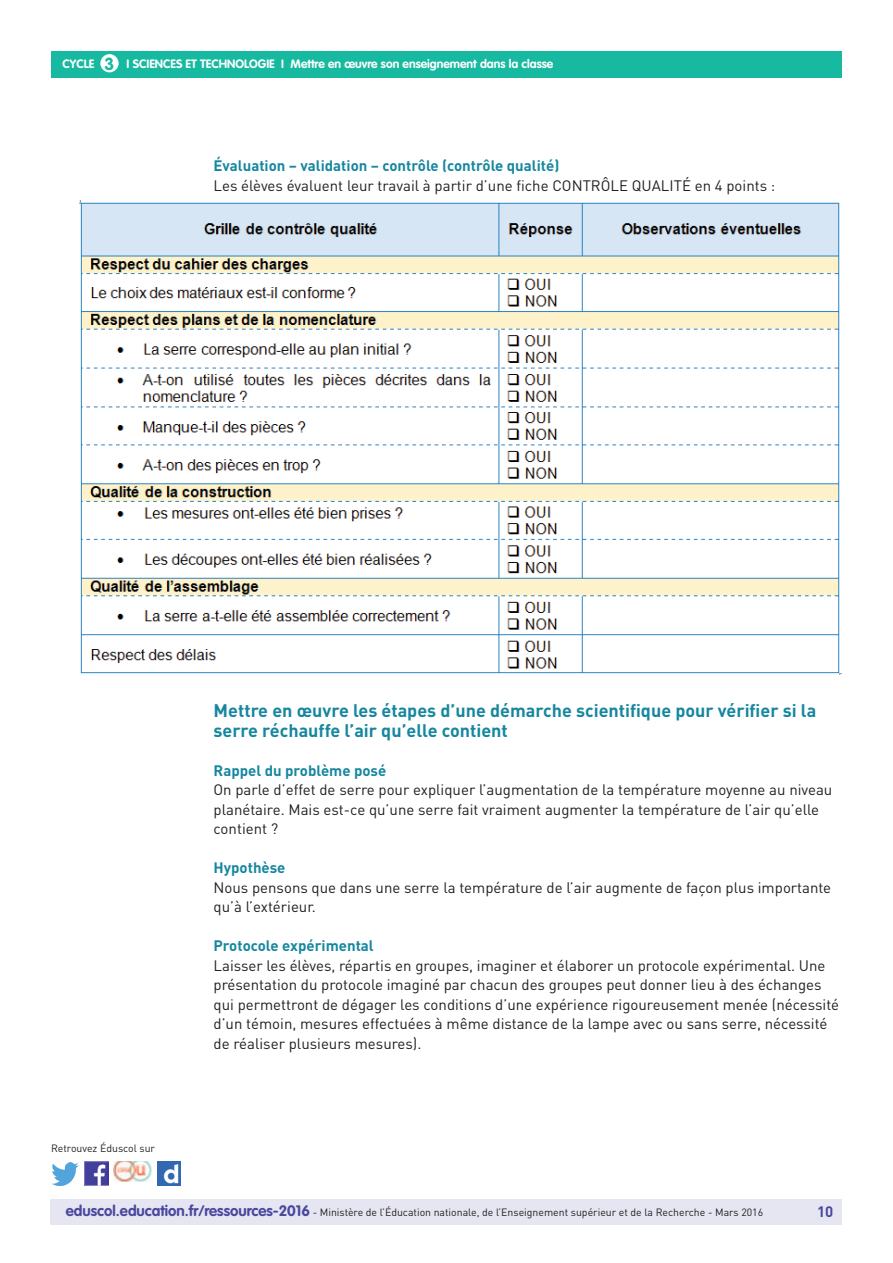
<style>
.page{position:relative;width:893px;height:1263px;background:#fff}
.page>*{position:absolute;margin:0;border:0;box-sizing:border-box;transform-origin:0 0}
.t1{font:700 18px/19.5px "DIN Pro";color:#16879f}
.t2{font:700 17.25px "VAG Rounded Std";color:#17baa1}
.t3{font:15px/19.5px "DIN Pro";color:#231f20}
.t4{font:700 15px "DIN Pro";color:#16879f}
.t5{font:700 15px "DIN Pro";color:#4a489e}
.t6{font:700 12px "VAG Rounded Std";color:#fff}
.t7{font:10.5px "DIN Pro";color:#231f20}
.s1{font-family:"VAG Rounded Std";font-weight:700;font-size:15px;color:#4a489e}
</style>
<div class="page">
<div style="left:50px;top:1199px;width:791px;height:26px;background:#e6e5f2"></div>
<div style="left:51px;top:51px;width:791px;height:27px;background:#17baa1"></div>
<div style="left:100px;top:54px;width:19px;height:18px;background:#fff;border-radius:50%"></div>
<img style="left:85px;top:1162px;width:23px;height:23px">
<img style="left:51px;top:1163px;width:28px;height:22px">
<img style="left:158px;top:1162px;width:22px;height:23px">
<img style="left:114px;top:1162px;width:38px;height:19px">
<img style="left:79px;top:200px;width:762px;height:475px">
<p class="t2" style="left:105px;top:53px;width:11px">3</p>
<p class="t6" style="left:186px;top:57px;width:369px">et technologie I Mettre en œuvre son enseignement dans la classe</p>
<p class="t6" style="left:63px;top:57px;width:33px">CYCLE</p>
<p class="t6" style="left:127px;top:57px;width:44px">I Sciences</p>
<p class="t4" style="left:214px;top:156px;width:347px">Évaluation – validation – contrôle (contrôle qualité)</p>
<p class="t3" style="left:214px;top:175px;width:563px">Les élèves évaluent leur travail à partir d’une fiche CONTRÔLE QUALITÉ en 4 points :</p>
<p class="t7" style="left:51px;top:1141px;width:106px">Retrouvez Éduscol sur</p>
<p class="t1" style="left:214px;top:700px;width:604px">Mettre en œuvre les étapes d’une démarche scientifique pour vérifier si la serre réchauffe l’air qu’elle contient</p>
<p class="t4" style="left:214px;top:760px;width:174px">Rappel du problème posé</p>
<p class="t3" style="left:214px;top:780px;width:620px">On parle d’effet de serre pour expliquer l’augmentation de la température moyenne au niveau planétaire. Mais est-ce qu’une serre fait vraiment augmenter la température de l’air qu’elle contient ?</p>
<p class="t4" style="left:214px;top:858px;width:74px">Hypothèse</p>
<p class="t3" style="left:214px;top:877px;width:619px">Nous pensons que dans une serre la température de l’air augmente de façon plus importante qu’à l’extérieur.</p>
<p class="t4" style="left:214px;top:936px;width:162px">Protocole expérimental</p>
<p class="t3" style="left:214px;top:955px;width:627px">Laisser les élèves, répartis en groupes, imaginer et élaborer un protocole expérimental. Une présentation du protocole imaginé par chacun des groupes peut donner lieu à des échanges qui permettront de dégager les conditions d’une expérience rigoureusement menée (nécessité d’un témoin, mesures effectuées à même distance de la lampe avec ou sans serre, nécessité de réaliser plusieurs mesures).</p>
<p class="t7" style="left:66px;top:1205px;width:699px"><span class="s1">eduscol.education.fr/ressources-2016</span> - Ministère de l’Éducation nationale, de l’Enseignement supérieur et de la Recherche - Mars 2016</p>
<p class="t5" style="left:817px;top:1201px;width:18px">10</p>
</div>
